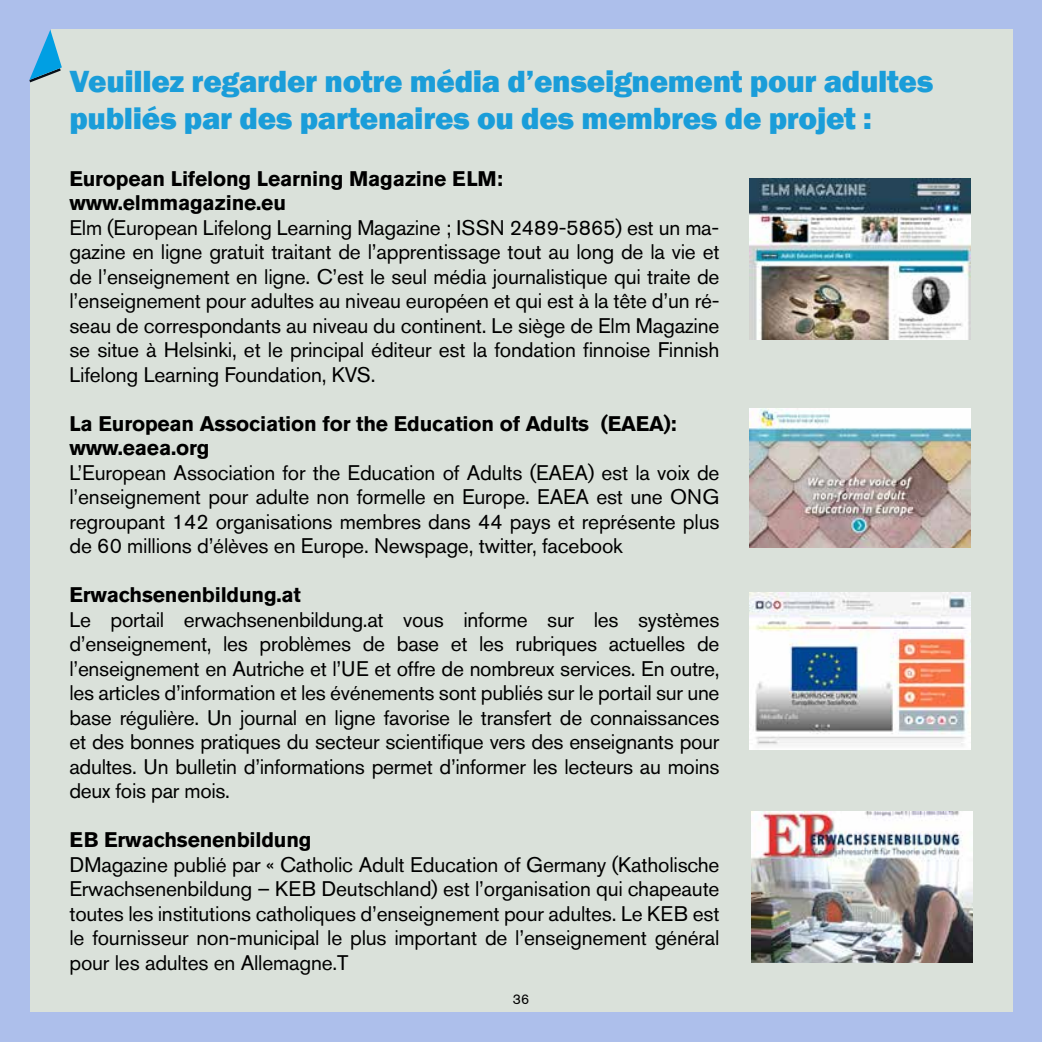
<style>
.page{position:relative;width:1042px;height:1042px;background:#adbfeb}
.page>*{position:absolute;margin:0;border:0;box-sizing:border-box;transform-origin:0 0}
.t1{font:800 31.5px/37.8px "Franklin Gothic";letter-spacing:-.01em;color:#1a9dd9}
.t2{font:21px/24.5px "Akzidenz Grotesk Pro";letter-spacing:-.01em;color:#000;text-align:justify}
.t3{font:700 21px/24.5px "Akzidenz Grotesk Pro";letter-spacing:-.01em;color:#000}
.t4{font:14px "Akzidenz Grotesk Pro";color:#000}
</style>
<div class="page">
<div style="left:30px;top:30px;width:982px;height:982px;background:#dae1da"></div>
<svg style="left:29px;top:29px;width:70px;height:54px"></svg>
<img style="left:749px;top:179px;width:221px;height:161px">
<img style="left:749px;top:408px;width:221px;height:139px">
<img style="left:749px;top:593px;width:221px;height:156px">
<img style="left:751px;top:811px;width:221px;height:151px">
<h1 class="t1" style="left:69px;top:62px;width:865px">Veuillez regarder notre média d’enseignement pour adultes publiés par des partenaires ou des membres de projet :</h1>
<p class="t3" style="left:69px;top:166px;width:435px">European Lifelong Learning Magazine ELM: www.elmmagazine.eu</p>
<p class="t2" style="left:69px;top:215px;width:651px">Elm (European Lifelong Learning Magazine ; ISSN 2489-5865) est un ma&shy;gazine en ligne gratuit traitant de l’apprentissage tout au long de la vie et de l’enseignement en ligne. C’est le seul média journalistique qui traite de l’enseignement pour adultes au niveau européen et qui est à la tête d’un ré&shy;seau de correspondants au niveau du continent. Le siège de Elm Magazine se situe à Helsinki, et le principal éditeur est la fondation finnoise Finnish Lifelong Learning Foundation, KVS.</p>
<p class="t3" style="left:69px;top:411px;width:609px">La European Association for the Education of Adults (EAEA): www.eaea.org</p>
<p class="t2" style="left:69px;top:460px;width:651px">L’European Association for the Education of Adults (EAEA) est la voix de l’enseignement pour adulte non formelle en Europe. EAEA est une ONG regroupant 142 organisations membres dans 44 pays et représente plus de 60 millions d’élèves en Europe. Newspage, twitter, facebook</p>
<p class="t3" style="left:69px;top:582px;width:233px">Erwachsenenbildung.at</p>
<p class="t2" style="left:69px;top:607px;width:651px">Le portail erwachsenenbildung.at vous informe sur les systèmes d’enseignement, les problèmes de base et les rubriques actuelles de l’enseignement en Autriche et l’UE et offre de nombreux services. En outre, les articles d’information et les événements sont publiés sur le portail sur une base régulière. Un journal en ligne favorise le transfert de connaissances et des bonnes pratiques du secteur scientifique vers des enseignants pour adultes. Un bulletin d’informations permet d’informer les lecteurs au moins deux fois par mois.</p>
<p class="t3" style="left:69px;top:827px;width:244px">EB Erwachsenenbildung</p>
<p class="t2" style="left:69px;top:852px;width:651px">DMagazine publié par « Catholic Adult Education of Germany (Katholische Erwachsenenbildung – KEB Deutschland) est l’organisation qui chapeaute toutes les institutions catholiques d’enseignement pour adultes. Le KEB est le fournisseur non-municipal le plus important de l’enseignement général pour les adultes en Allemagne.T</p>
<p class="t4" style="left:513px;top:990px;width:18px">36</p>
</div>
